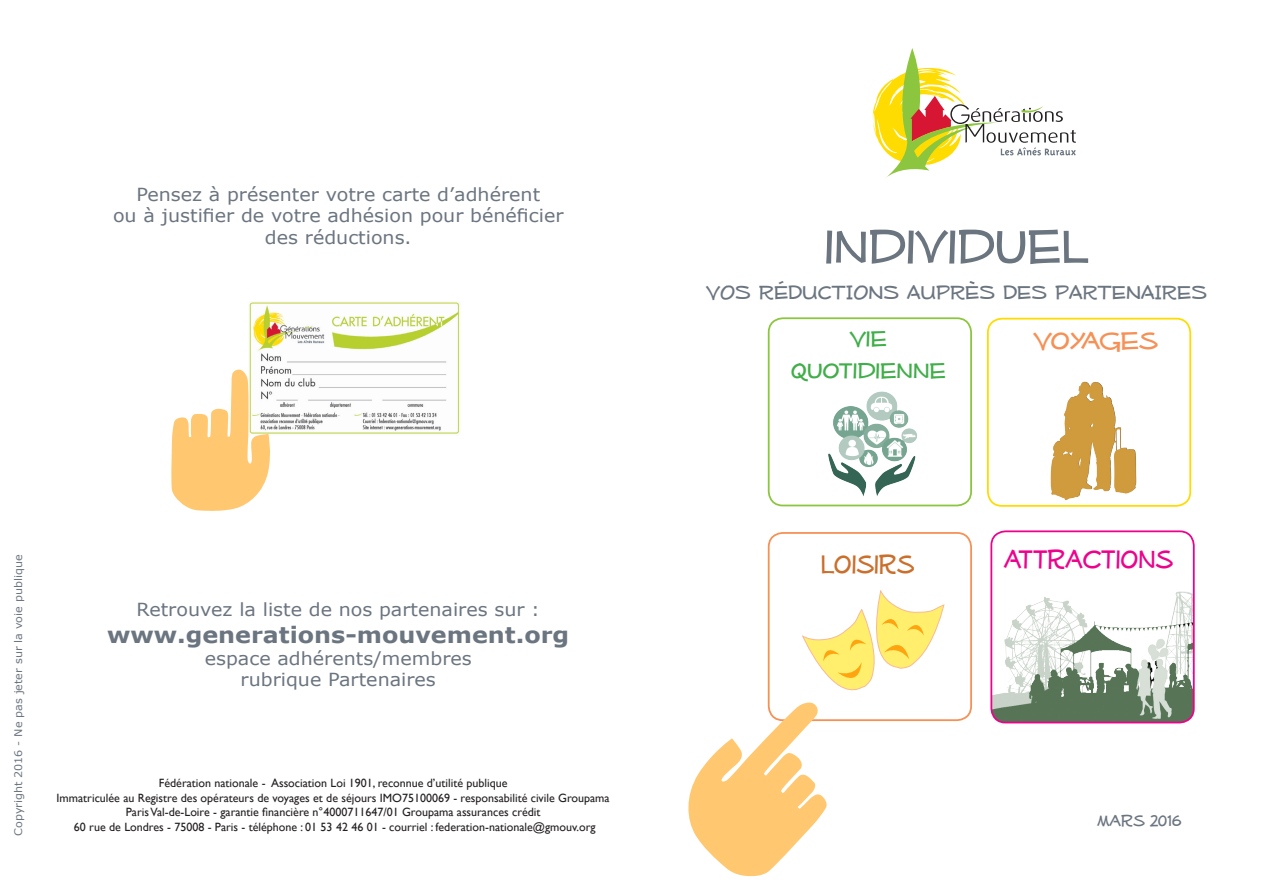
<style>
.page{position:relative;width:1263px;height:893px;background:#fff}
.page>*{position:absolute;margin:0;border:0;box-sizing:border-box;transform-origin:0 0}
.t1{font:58.5px "Mufferaw";color:#6b7580;scale:1.06 1}
.t2{font:32.1px "Mufferaw";color:#ed028c;scale:.96 1}
.t3{font:32.1px "Mufferaw";color:#ca6f2c;scale:.96 1}
.t4{font:30.3px "Mufferaw";letter-spacing:-.035em;color:#f69055;scale:1.11 1}
.t5{font:26.7px "Mufferaw";color:#40ae49;scale:1.11 1}
.t6{font:24.15px "Mufferaw";color:#6b7580;scale:1.06 1}
.t7{font:700 22.5px "Verdana";color:#6b7580;scale:1.06 1}
.t8{font:19.5px "Mufferaw";color:#6b7580;scale:1.06 1}
.t9{font:18px/21.6px "Verdana";color:#6b7580;text-align:center;scale:1.06 1}
.t10{font:12px/14.4px "Gill Sans";color:#231f20;text-align:center}
.t11{font:10.5px "Verdana";color:#6b7580;scale:1.06 1}
</style>
<div class="page">
<img style="left:249px;top:302px;width:211px;height:132px">
<img style="left:828px;top:391px;width:89px;height:106px">
<div style="left:768px;top:317px;width:204px;height:189px;border:2px solid #8bc63e;border-radius:14px"></div>
<div style="left:768px;top:532px;width:204px;height:189px;border:2px solid #f69055;border-radius:14px"></div>
<img style="left:993px;top:591px;width:201px;height:131px">
<div style="left:990px;top:530px;width:205px;height:193px;border:2px solid #ed028c;border-radius:14px"></div>
<img style="left:1050px;top:381px;width:87px;height:119px">
<div style="left:987px;top:318px;width:204px;height:189px;border:2px solid #ffdc01;border-radius:14px"></div>
<svg style="left:802px;top:591px;width:142px;height:100px"></svg>
<svg style="left:171px;top:368px;width:101px;height:143px"></svg>
<svg style="left:872px;top:48px;width:204px;height:130px"></svg>
<svg style="left:688px;top:701px;width:139px;height:176px"></svg>
<p class="t9" style="left:113px;top:183px;width:427px">Pensez à présenter votre carte d’adhérent<br>ou à justifier de votre adhésion pour bénéficier des réductions.</p>
<p class="t11" style="left:11px;top:836px;width:267px;rotate:-90deg">Copyright 2016 - Ne pas jeter sur la voie publique</p>
<p class="t9" style="left:137px;top:599px;width:382px">Retrouvez la liste de nos partenaires sur :</p>
<p class="t7" style="left:107px;top:619px;width:437px">www.generations-mouvement.org</p>
<p class="t9" style="left:205px;top:647px;width:253px">espace adhérents/membres</p>
<p class="t9" style="left:241px;top:669px;width:186px">rubrique Partenaires</p>
<p class="t10" style="left:57px;top:776px;width:554px">Fédération nationale - Association Loi 1901, reconnue d’utilité publique<br>Immatriculée au Registre des opérateurs de voyages et de séjours IMO75100069 - responsabilité civile Groupama Paris Val-de-Loire - garantie financière n°4000711647/01 Groupama assurances crédit<br>60 rue de Londres - 75008 - Paris - téléphone : 01 53 42 46 01 - courriel : federation-nationale@gmouv.org</p>
<p class="t1" style="left:824px;top:217px;width:251px">individuel</p>
<p class="t6" style="left:706px;top:280px;width:474px">vos réductions auprès des partenaires</p>
<p class="t5" style="left:850px;top:325px;width:35px">Vie</p>
<p class="t5" style="left:791px;top:357px;width:141px">quotidienne</p>
<p class="t4" style="left:1033px;top:325px;width:114px">Voyages</p>
<p class="t3" style="left:821px;top:548px;width:99px">loisirs</p>
<p class="t2" style="left:1004px;top:543px;width:177px">attractions</p>
<p class="t8" style="left:1097px;top:811px;width:81px">mars 2016</p>
</div>
